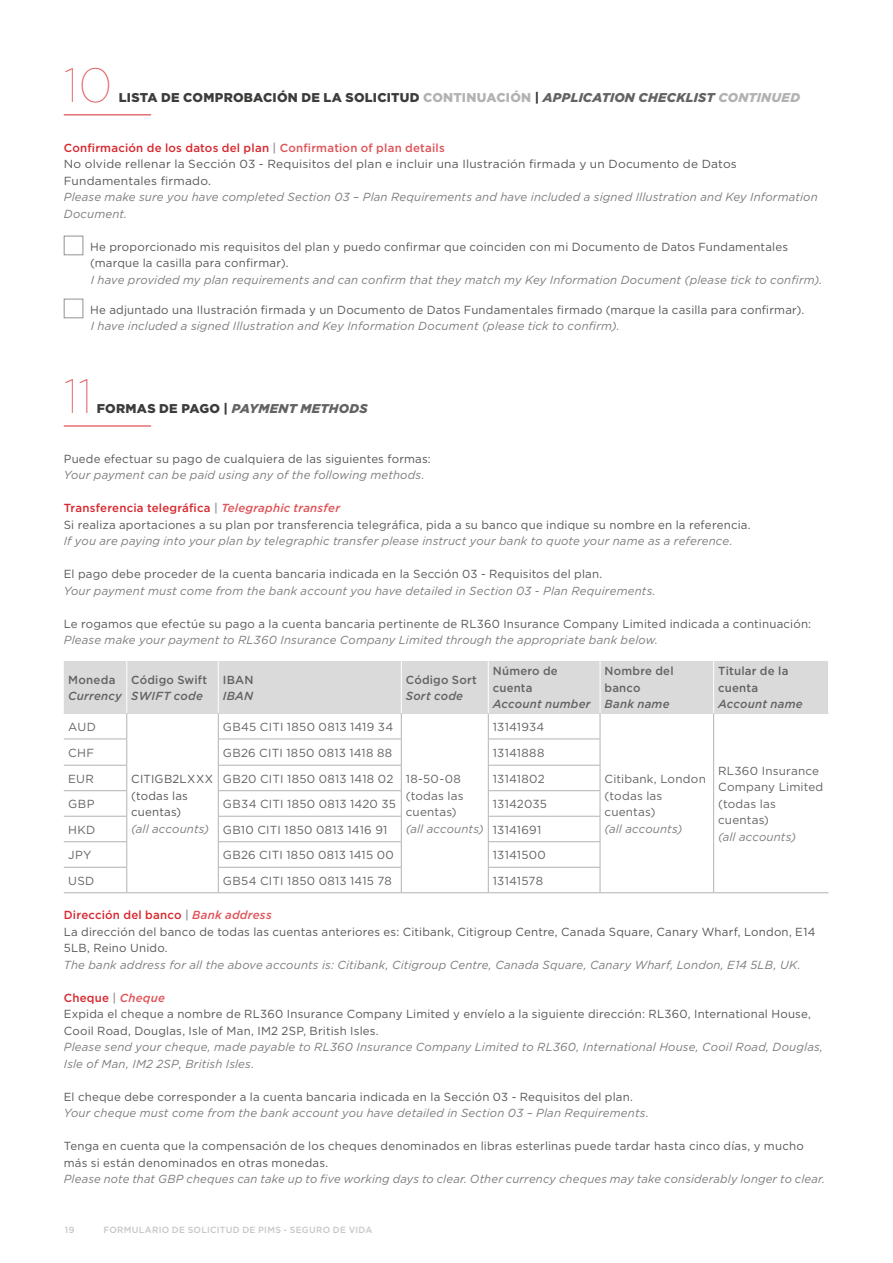
<style>
.page{position:relative;width:893px;height:1263px;background:#fff}
.page>*{position:absolute;margin:0;border:0;box-sizing:border-box;transform-origin:0 0}
.Section{font:100 48px "Gotham";color:#e15e63}
.Section-2{font:900 12.75px "Gotham";letter-spacing:.015em;color:#3c3c3b}
.Section-3{font:italic 900 12.75px "Gotham";letter-spacing:.02em;color:#646363}
.Body_-_Spanish{font:11.7px/16.5px "Gotham";letter-spacing:.02em;color:#575756}
.Body_-_English{font:italic 11.7px/16.5px "Gotham";letter-spacing:.015em;color:#7c7b7b}
.Table_body_large{font:11.7px/16.5px "Gotham";letter-spacing:.02em;color:#646363}
.App_boxes_-_English{font:italic 11.7px "Gotham";letter-spacing:.015em;color:#7c7b7b}
.Subheadline_2_-_Spanish{font:500 11.7px "Gotham";letter-spacing:.02em;color:#d7282f}
.Table_header_large{font:500 11.7px/16.5px "Gotham";letter-spacing:.02em;color:#646363}
.Table_header_large_English{font:italic 500 11.7px "Gotham";letter-spacing:.02em;color:#646363}
.Table_body_large-2{font:italic 11.7px "Gotham";letter-spacing:.015em;color:#7c7b7b}
.t1{font:500 9px "Gotham";letter-spacing:.035em;color:#c6c6c6}
.s1{color:#b3b2b2}
.s2{font-style:italic;color:#646363}
.s3{font-style:italic;color:#b3b2b2}
.s4{color:#929292}
.s5{color:#df5358}
.s6{font-style:normal;color:#3c3c3b}
.s7{font-style:italic;color:#df5358}
</style>
<div class="page">
<hr style="left:64px;top:114px;width:87px;height:1px;background:#d7282f">
<hr style="left:64px;top:426px;width:87px;height:1px;background:#d7282f">
<div style="left:64px;top:236px;width:19px;height:19px;background:#fff;border:1px solid #929292"></div>
<div style="left:64px;top:299px;width:19px;height:19px;background:#fff;border:1px solid #929292"></div>
<hr style="left:127px;top:892px;width:91px;height:1px;background:#b3b2b2">
<hr style="left:401px;top:892px;width:87px;height:1px;background:#b3b2b2">
<hr style="left:600px;top:892px;width:114px;height:1px;background:#b3b2b2">
<hr style="left:714px;top:892px;width:115px;height:1px;background:#b3b2b2">
<hr style="left:64px;top:892px;width:63px;height:1px;background:#b3b2b2">
<hr style="left:218px;top:892px;width:183px;height:1px;background:#b3b2b2">
<hr style="left:488px;top:892px;width:112px;height:1px;background:#b3b2b2">
<svg style="left:64px;top:661px;width:765px;height:231px"></svg>
<p class="Section" style="left:64px;top:56px;width:50px">10</p>
<p class="Section-2" style="left:119px;top:89px;width:683px">LISTA DE COMPROBACIÓN DE LA SOLICITUD <span class="s1">CONTINUACIÓN</span> | <span class="s2">APPLICATION CHECKLIST</span> <span class="s3">CONTINUED</span></p>
<p class="Subheadline_2_-_Spanish" style="left:64px;top:140px;width:382px">Confirmación de los datos del plan <span class="s4">|</span> <span class="s5">Confirmation of plan details</span></p>
<p class="Body_-_Spanish" style="left:64px;top:156px;width:674px">No olvide rellenar la Sección 03 - Requisitos del plan e incluir una Ilustración firmada y un Documento de Datos<br>Fundamentales firmado.</p>
<p class="Body_-_English" style="left:64px;top:189px;width:755px">Please make sure you have completed Section 03 – Plan Requirements and have included a signed Illustration and Key Information<br>Document.</p>
<p class="Body_-_Spanish" style="left:90px;top:238px;width:699px">He proporcionado mis requisitos del plan y puedo confirmar que coinciden con mi Documento de Datos Fundamentales (marque la casilla para confirmar).</p>
<p class="App_boxes_-_English" style="left:91px;top:272px;width:733px">I have provided my plan requirements and can confirm that they match my Key Information Document (please tick to confirm).</p>
<p class="Body_-_Spanish" style="left:90px;top:301px;width:716px">He adjuntado una Ilustración firmada y un Documento de Datos Fundamentales firmado (marque la casilla para confirmar).</p>
<p class="App_boxes_-_English" style="left:91px;top:319px;width:530px">I have included a signed Illustration and Key Information Document (please tick to confirm).</p>
<p class="Section" style="left:64px;top:367px;width:31px">11</p>
<p class="Section-3" style="left:97px;top:400px;width:272px"><span class="s6">FORMAS DE PAGO |</span> PAYMENT METHODS</p>
<p class="Body_-_Spanish" style="left:64px;top:450px;width:369px">Puede efectuar su pago de cualquiera de las siguientes formas:</p>
<p class="Body_-_English" style="left:64px;top:467px;width:362px">Your payment can be paid using any of the following methods.</p>
<p class="Subheadline_2_-_Spanish" style="left:64px;top:500px;width:278px">Transferencia telegráfica <span class="s4">|</span> <span class="s7">Telegraphic transfer</span></p>
<p class="Body_-_Spanish" style="left:64px;top:516px;width:688px">Si realiza aportaciones a su plan por transferencia telegráfica, pida a su banco que indique su nombre en la referencia.</p>
<p class="Body_-_English" style="left:64px;top:533px;width:670px">If you are paying into your plan by telegraphic transfer please instruct your bank to quote your name as a reference.</p>
<p class="Body_-_Spanish" style="left:64px;top:566px;width:540px">El pago debe proceder de la cuenta bancaria indicada en la Sección 03 - Requisitos del plan.</p>
<p class="Body_-_English" style="left:64px;top:582px;width:593px">Your payment must come from the bank account you have detailed in Section 03 - Plan Requirements.</p>
<p class="Body_-_Spanish" style="left:64px;top:615px;width:749px">Le rogamos que efectúe su pago a la cuenta bancaria pertinente de RL360 Insurance Company Limited indicada a continuación:</p>
<p class="Body_-_English" style="left:64px;top:632px;width:596px">Please make your payment to RL360 Insurance Company Limited through the appropriate bank below.</p>
<p class="Table_header_large" style="left:68px;top:671px;width:49px">Moneda</p>
<p class="Table_header_large_English" style="left:68px;top:688px;width:55px">Currency</p>
<p class="Table_header_large" style="left:493px;top:663px;width:67px">Número de cuenta</p>
<p class="Table_header_large_English" style="left:493px;top:697px;width:99px">Account number</p>
<p class="Table_header_large" style="left:718px;top:663px;width:72px">Titular de la cuenta</p>
<p class="Table_header_large_English" style="left:718px;top:697px;width:86px">Account name</p>
<p class="Table_header_large" style="left:604px;top:663px;width:71px">Nombre del banco</p>
<p class="Table_header_large_English" style="left:604px;top:697px;width:67px">Bank name</p>
<p class="Table_header_large" style="left:131px;top:671px;width:77px">Código Swift</p>
<p class="Table_header_large_English" style="left:131px;top:688px;width:73px">SWIFT code</p>
<p class="Table_header_large" style="left:406px;top:671px;width:72px">Código Sort</p>
<p class="Table_header_large_English" style="left:406px;top:688px;width:59px">Sort code</p>
<p class="Table_header_large" style="left:223px;top:671px;width:32px">IBAN</p>
<p class="Table_header_large_English" style="left:223px;top:688px;width:32px">IBAN</p>
<p class="Table_body_large" style="left:68px;top:718px;width:29px">AUD</p>
<p class="Table_body_large" style="left:223px;top:718px;width:172px">GB45 CITI 1850 0813 1419 34</p>
<p class="Table_body_large" style="left:493px;top:718px;width:53px">13141934</p>
<p class="Table_body_large" style="left:68px;top:744px;width:27px">CHF</p>
<p class="Table_body_large" style="left:223px;top:744px;width:171px">GB26 CITI 1850 0813 1418 88</p>
<p class="Table_body_large" style="left:493px;top:744px;width:53px">13141888</p>
<p class="Table_body_large" style="left:68px;top:770px;width:27px">EUR</p>
<p class="Table_body_large" style="left:223px;top:770px;width:172px">GB20 CITI 1850 0813 1418 02</p>
<p class="Table_body_large" style="left:493px;top:770px;width:53px">13141802</p>
<p class="Table_body_large" style="left:68px;top:795px;width:28px">GBP</p>
<p class="Table_body_large" style="left:223px;top:795px;width:175px">GB34 CITI 1850 0813 1420 35</p>
<p class="Table_body_large" style="left:493px;top:795px;width:56px">13142035</p>
<p class="Table_body_large" style="left:68px;top:821px;width:29px">HKD</p>
<p class="Table_body_large" style="left:223px;top:821px;width:166px">GB10 CITI 1850 0813 1416 91</p>
<p class="Table_body_large" style="left:493px;top:821px;width:50px">13141691</p>
<p class="Table_body_large" style="left:68px;top:846px;width:25px">JPY</p>
<p class="Table_body_large" style="left:223px;top:846px;width:173px">GB26 CITI 1850 0813 1415 00</p>
<p class="Table_body_large" style="left:493px;top:846px;width:55px">13141500</p>
<p class="Table_body_large" style="left:68px;top:872px;width:28px">USD</p>
<p class="Table_body_large" style="left:223px;top:872px;width:171px">GB54 CITI 1850 0813 1415 78</p>
<p class="Table_body_large" style="left:493px;top:872px;width:52px">13141578</p>
<p class="Subheadline_2_-_Spanish" style="left:64px;top:907px;width:209px">Dirección del banco <span class="s4">|</span> <span class="s7">Bank address</span></p>
<p class="Body_-_Spanish" style="left:64px;top:923px;width:753px">La dirección del banco de todas las cuentas anteriores es: Citibank, Citigroup Centre, Canada Square, Canary Wharf, London, E14<br>5LB, Reino Unido.</p>
<p class="Body_-_English" style="left:64px;top:956px;width:738px">The bank address for all the above accounts is: Citibank, Citigroup Centre, Canada Square, Canary Wharf, London, E14 5LB, UK.</p>
<p class="Subheadline_2_-_Spanish" style="left:64px;top:990px;width:103px">Cheque <span class="s4">|</span> <span class="s7">Cheque</span></p>
<p class="Body_-_Spanish" style="left:64px;top:1005px;width:749px">Expida el cheque a nombre de RL360 Insurance Company Limited y envíelo a la siguiente dirección: RL360, International House,<br>Cooil Road, Douglas, Isle of Man, IM2 2SP, British Isles.</p>
<p class="Body_-_English" style="left:64px;top:1038px;width:761px">Please send your cheque, made payable to RL360 Insurance Company Limited to RL360, International House, Cooil Road, Douglas,<br>Isle of Man, IM2 2SP, British Isles.</p>
<p class="Body_-_Spanish" style="left:64px;top:1088px;width:571px">El cheque debe corresponder a la cuenta bancaria indicada en la Sección 03 - Requisitos del plan.</p>
<p class="Body_-_English" style="left:64px;top:1104px;width:587px">Your cheque must come from the bank account you have detailed in Section 03 – Plan Requirements.</p>
<p class="Body_-_Spanish" style="left:64px;top:1137px;width:741px">Tenga en cuenta que la compensación de los cheques denominados en libras esterlinas puede tardar hasta cinco días, y mucho más si están denominados en otras monedas.</p>
<p class="Body_-_English" style="left:64px;top:1170px;width:763px">Please note that GBP cheques can take up to five working days to clear. Other currency cheques may take considerably longer to clear.</p>
<p class="Table_body_large" style="left:718px;top:762px;width:107px">RL360 Insurance<br>Company Limited (todas las cuentas)</p>
<p class="Body_-_English" style="left:718px;top:828px;width:79px">(all accounts)</p>
<p class="Table_body_large" style="left:604px;top:770px;width:103px">Citibank, London (todas las cuentas)</p>
<p class="Body_-_English" style="left:604px;top:820px;width:79px">(all accounts)</p>
<p class="Table_body_large" style="left:406px;top:770px;width:59px">18-50-08 (todas las cuentas)</p>
<p class="Table_body_large-2" style="left:406px;top:821px;width:79px">(all accounts)</p>
<p class="Body_-_Spanish" style="left:131px;top:770px;width:83px">CITIGB2LXXX (todas las cuentas)</p>
<p class="Body_-_English" style="left:131px;top:820px;width:79px">(all accounts)</p>
<p class="t1" style="left:65px;top:1224px;width:11px">19</p>
<p class="t1" style="left:103px;top:1224px;width:270px">FORMULARIO DE SOLICITUD DE PIMS - SEGURO DE VIDA</p>
</div>
